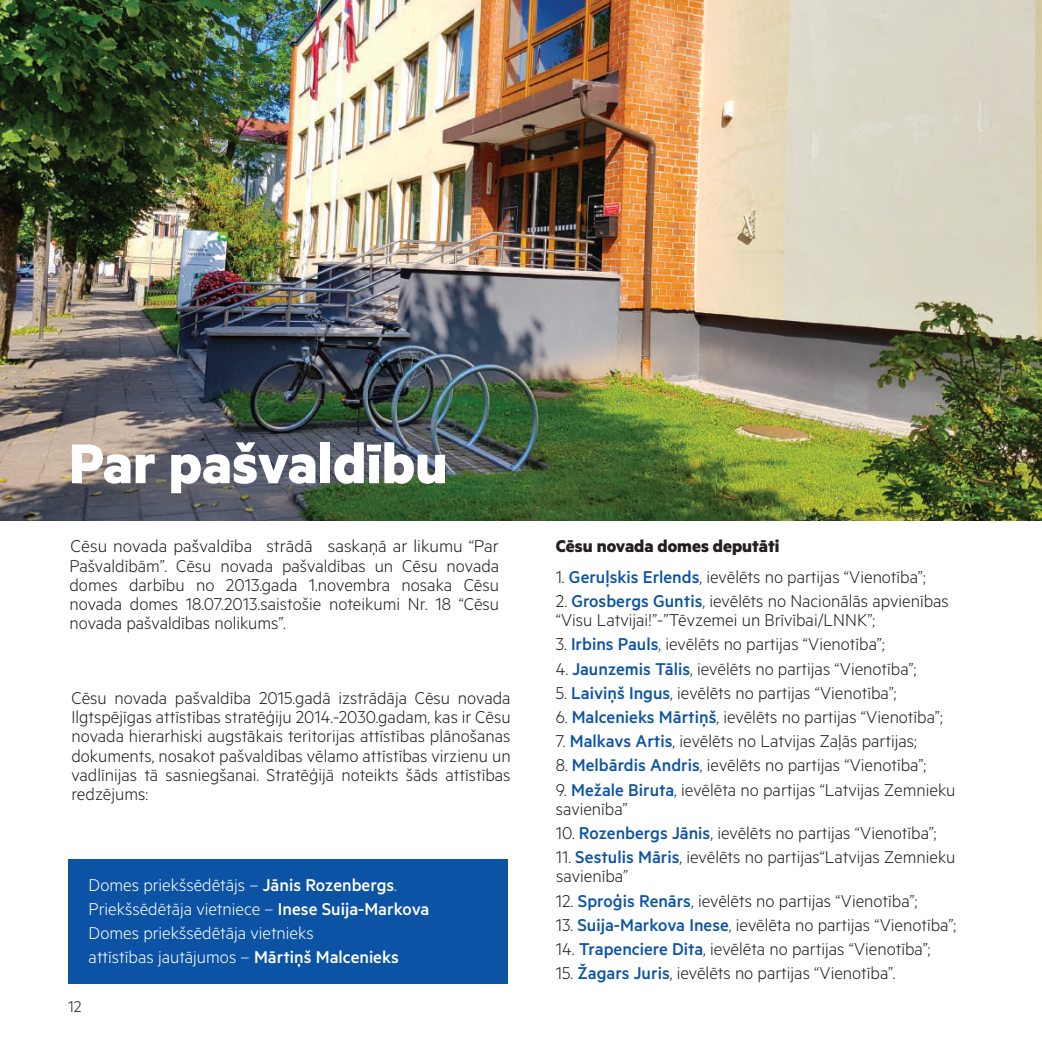
<style>
.page{position:relative;width:1042px;height:1042px;background:#fff}
.page>*{position:absolute;margin:0;border:0;box-sizing:border-box;transform-origin:0 0}
.t1{font:700 63px "Metric";color:#fff}
.t2{font:300 19.25px/19.2px "Metric";color:#231f20}
.t3{font:300 19.25px/24.2px "Metric";color:#fff}
.t4{font:700 19.25px "Metric";color:#231f20}
.t5{font:300 17.5px "Metric";color:#231f20}
.s1{font-weight:500;color:#0c53a5}
.s2{font-weight:500}
</style>
<div class="page">
<img style="left:0;top:0;width:1041px;height:521px">
<div style="left:69px;top:859px;width:439px;height:124px;background:#0c53a5"></div>
<svg style="left:1041px;top:0;width:1px;height:521px"></svg>
<h1 class="t1" style="left:69px;top:425px;width:380px">Par pašvaldību</h1>
<p class="t2" style="left:71px;top:536px;width:183px">Cēsu novada pašvaldība</p>
<p class="t2" style="left:328px;top:536px;width:172px">saskaņā ar likumu “Par</p>
<p class="t4" style="left:556px;top:534px;width:225px">Cēsu novada domes deputāti</p>
<p class="t2" style="left:69px;top:555px;width:431px;text-align:justify">Pašvaldībām”. Cēsu novada pašvaldības un Cēsu novada domes darbību no 2013.gada 1.novembra nosaka Cēsu novada domes 18.07.2013.saistošie noteikumi Nr. 18 “Cēsu novada pašvaldības nolikums”.</p>
<p class="t2" style="left:266px;top:536px;width:48px">strādā</p>
<p class="t2" style="left:556px;top:566px;width:371px">1. <span class="s1">Geruļskis Erlends</span>, ievēlēts no partijas “Vienotība”;</p>
<p class="t2" style="left:556px;top:590px;width:395px">2. <span class="s1">Grosbergs Guntis</span>, ievēlēts no Nacionālās apvienības “Visu Latvijai!”-”Tēvzemei un Brīvībai/LNNK”;</p>
<p class="t2" style="left:556px;top:634px;width:330px">3. <span class="s1">Irbins Pauls</span>, ievēlēts no partijas “Vienotība”;</p>
<p class="t2" style="left:556px;top:658px;width:362px">4. <span class="s1">Jaunzemis Tālis</span>, ievēlēts no partijas “Vienotība”;</p>
<p class="t2" style="left:556px;top:682px;width:342px">5. <span class="s1">Laiviņš Ingus</span>, ievēlēts no partijas “Vienotība”;</p>
<p class="t2" style="left:556px;top:706px;width:388px">6. <span class="s1">Malcenieks Mārtiņš</span>, ievēlēts no partijas “Vienotība”;</p>
<p class="t2" style="left:556px;top:731px;width:363px">7. <span class="s1">Malkavs Artis</span>, ievēlēts no Latvijas Zaļās partijas;</p>
<p class="t2" style="left:556px;top:755px;width:372px">8. <span class="s1">Melbārdis Andris</span>, ievēlēts no partijas “Vienotība”;</p>
<p class="t2" style="left:556px;top:779px;width:401px">9. <span class="s1">Mežale Biruta</span>, ievēlēta no partijas “Latvijas Zemnieku savienība”</p>
<p class="t2" style="left:556px;top:822px;width:382px">10. <span class="s1">Rozenbergs Jānis</span>, ievēlēts no partijas “Vienotība”;</p>
<p class="t2" style="left:556px;top:847px;width:401px;line-height:18.7px">11. <span class="s1">Sestulis Māris</span>, ievēlēts no partijas“Latvijas Zemnieku savienība”</p>
<p class="t2" style="left:71px;top:687px;width:441px;text-align:justify">Cēsu novada pašvaldība 2015.gadā izstrādāja Cēsu novada Ilgtspējīgas attīstības stratēģiju 2014.-2030.gadam, kas ir Cēsu novada hierarhiski augstākais teritorijas attīstības plānošanas dokuments, nosakot pašvaldības vēlamo attīstības virzienu un vadlīnijas tā sasniegšanai. Stratēģijā noteikts šāds attīstības redzējums:</p>
<p class="t3" style="left:89px;top:872px;width:342px">Domes priekšsēdētājs – <span class="s2">Jānis Rozenbergs</span>.<br>Priekšsēdētāja vietniece – <span class="s2">Inese Suija-Markova </span>Domes priekšsēdētāja vietnieks<br>attīstības jautājumos – <span class="s2">Mārtiņš Malcenieks</span></p>
<p class="t2" style="left:556px;top:890px;width:363px">12. <span class="s1">Sproģis Renārs</span>, ievēlēts no partijas “Vienotība”;</p>
<p class="t2" style="left:556px;top:914px;width:402px">13. <span class="s1">Suija-Markova Inese</span>, ievēlēta no partijas “Vienotība”;</p>
<p class="t2" style="left:556px;top:939px;width:376px">14. <span class="s1">Trapenciere Dita</span>, ievēlēta no partijas “Vienotība”;</p>
<p class="t2" style="left:556px;top:963px;width:341px">15. <span class="s1">Žagars Juris</span>, ievēlēts no partijas “Vienotība”.</p>
<p class="t5" style="left:68px;top:996px;width:15px">12</p>
</div>
